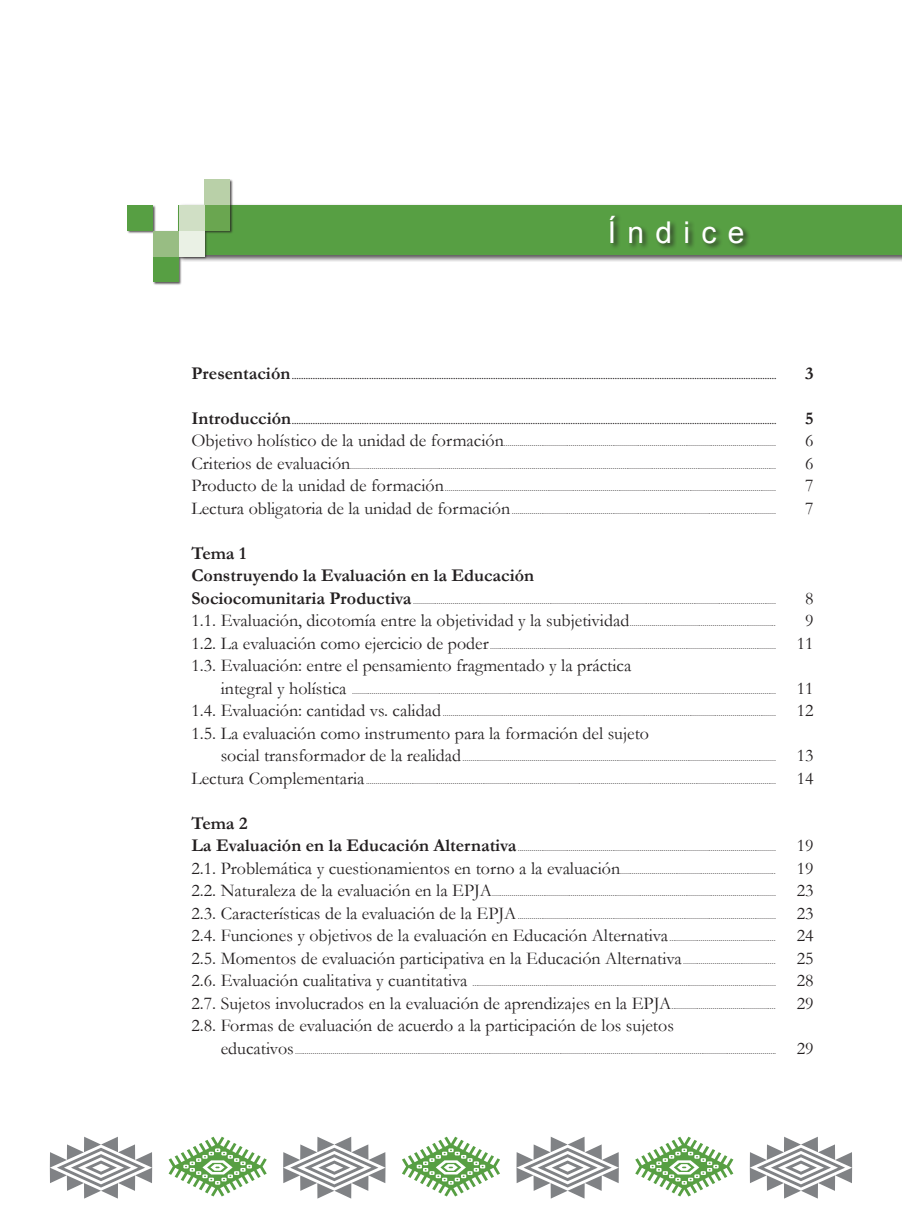
<style>
.page{position:relative;width:902px;height:1208px;background:#fff}
.page>*{position:absolute;margin:0;border:0;box-sizing:border-box;transform-origin:0 0}
.t1{font:30px "Arial";color:#fff}
._00_Índice{font:18px "Garamond";color:#231f20}
._00_Índice-2{font:700 18px "Garamond";color:#231f20}
._00_Índice-3{font:9px "Garamond";color:#231f20}
._00_Índice-4{font:700 9px "Garamond";color:#231f20}
.s1{font-size:18px}
.s2{font-weight:700;font-size:18px}
.s3{font-size:9px}
</style>
<div class="page">
<svg style="left:168px;top:1136px;width:99px;height:60px"></svg>
<svg style="left:402px;top:1136px;width:98px;height:60px"></svg>
<svg style="left:635px;top:1136px;width:98px;height:60px"></svg>
<svg style="left:283px;top:1136px;width:102px;height:62px"></svg>
<svg style="left:50px;top:1136px;width:102px;height:62px"></svg>
<svg style="left:516px;top:1136px;width:102px;height:62px"></svg>
<svg style="left:749px;top:1136px;width:103px;height:62px"></svg>
<div style="left:177px;top:203px;width:724px;height:59px;background:#231f20;opacity:.75"></div>
<div style="left:179px;top:205px;width:722px;height:50px;background:#579f43"></div>
<div style="left:127px;top:179px;width:106px;height:106px;background:#231f20;opacity:.75"></div>
<div style="left:153px;top:256px;width:26px;height:26px;background:#579f43"></div>
<div style="left:179px;top:231px;width:25px;height:25px;background:#eaf1e5"></div>
<div style="left:204px;top:205px;width:26px;height:26px;background:#6aa650"></div>
<div style="left:128px;top:205px;width:25px;height:26px;background:#579f43"></div>
<div style="left:179px;top:205px;width:25px;height:26px;background:#d0dfc5"></div>
<div style="left:153px;top:231px;width:26px;height:25px;background:#98bd83"></div>
<div style="left:204px;top:180px;width:26px;height:25px;background:#b9d0a8"></div>
<div style="left:608px;top:213px;width:142px;height:37px;background:#231f20;opacity:.75"></div>
<p class="t1" style="left:607px;top:212px;width:138px">Í n d i c e</p>
<p class="_00_Índice-4" style="left:191px;top:370px;width:586px"><span class="s1">Presentación</span>...............................................................................................................................................................................................................</p>
<p class="_00_Índice-2" style="left:805px;top:362px;width:10px">3</p>
<p class="_00_Índice-4" style="left:191px;top:415px;width:586px"><span class="s1">Introducción</span>...............................................................................................................................................................................................................</p>
<p class="_00_Índice-2" style="left:805px;top:407px;width:10px">5</p>
<p class="_00_Índice-3" style="left:191px;top:438px;width:586px"><span class="s1">Objetivo holístico de la unidad de formación</span>..........................................................................................................................................</p>
<p class="_00_Índice" style="left:805px;top:430px;width:10px">6</p>
<p class="_00_Índice-3" style="left:191px;top:460px;width:586px"><span class="s1">Criterios de evaluación</span>........................................................................................................................................................................................................................</p>
<p class="_00_Índice" style="left:805px;top:452px;width:10px">6</p>
<p class="_00_Índice-3" style="left:191px;top:483px;width:586px"><span class="s1">Producto de la unidad de formación</span>........................................................................................................................................................................</p>
<p class="_00_Índice" style="left:805px;top:475px;width:10px">7</p>
<p class="_00_Índice-3" style="left:191px;top:505px;width:586px"><span class="s1">Lectura obligatoria de la unidad de formación</span> ......................................................................................................................................</p>
<p class="_00_Índice" style="left:805px;top:497px;width:10px">7</p>
<p class="_00_Índice-2" style="left:191px;top:542px;width:56px">Tema 1</p>
<p class="_00_Índice-2" style="left:191px;top:565px;width:344px">Construyendo la Evaluación en la Educación</p>
<p class="_00_Índice-3" style="left:191px;top:595px;width:586px"><span class="s2">Sociocomunitaria Productiva</span> ........................................................................................................................................................................................</p>
<p class="_00_Índice" style="left:805px;top:587px;width:10px">8</p>
<p class="_00_Índice-3" style="left:191px;top:618px;width:586px"><span class="s1">1.1. Evaluación, dicotomía entre la objetividad y la subjetividad</span>..........................................................................</p>
<p class="_00_Índice" style="left:805px;top:610px;width:10px">9</p>
<p class="_00_Índice-3" style="left:191px;top:640px;width:623px"><span class="s1">1.2. La evaluación como ejercicio de poder</span>................................................................................................................................................. <span class="s1">11</span></p>
<p class="_00_Índice" style="left:191px;top:655px;width:441px">1.3. Evaluación: entre el pensamiento fragmentado y la práctica</p>
<p class="_00_Índice-3" style="left:221px;top:685px;width:594px"><span class="s1">integral y holística</span> ....................................................................................................................................................................................................................... <span class="s1">11</span></p>
<p class="_00_Índice-3" style="left:191px;top:708px;width:623px"><span class="s1">1.4. Evaluación: cantidad vs. calidad</span> ......................................................................................................................................................................... <span class="s1">12</span></p>
<p class="_00_Índice" style="left:191px;top:722px;width:459px">1.5. La evaluación como instrumento para la formación del sujeto</p>
<p class="_00_Índice-3" style="left:221px;top:753px;width:594px"><span class="s1">social transformador de la realidad</span>............................................................................................................................................................... <span class="s1">13</span></p>
<p class="_00_Índice-3" style="left:191px;top:775px;width:623px"><span class="s1">Lectura Complementaria</span>................................................................................................................................................................................................................ <span class="s1">14</span></p>
<p class="_00_Índice-2" style="left:191px;top:812px;width:58px">Tema 2</p>
<p class="_00_Índice-3" style="left:191px;top:843px;width:623px"><span class="s2">La Evaluación en la Educación Alternativa</span>................................................................................................................................... <span class="s1">19</span></p>
<p class="_00_Índice-3" style="left:191px;top:865px;width:623px"><span class="s1">2.1. Problemática y cuestionamientos en torno a la evaluación</span>............................................................................... <span class="s1">19</span></p>
<p class="_00_Índice-3" style="left:191px;top:888px;width:623px"><span class="s1">2.2. Naturaleza de la evaluación en la EPJA</span>................................................................................................................................................ <span class="s1">23</span></p>
<p class="_00_Índice-3" style="left:191px;top:910px;width:623px"><span class="s1">2.3. Características de la evaluación de la EPJA</span> ................................................................................................................................... <span class="s1">23</span></p>
<p class="_00_Índice" style="left:191px;top:925px;width:623px">2.4. Funciones y objetivos de la evaluación en Educación Alternativa<span class="s3">......................................................</span> 24</p>
<p class="_00_Índice" style="left:191px;top:947px;width:623px">2.5. Momentos de evaluación participativa en la Educación Alternativa <span class="s3">...............................................</span> 25</p>
<p class="_00_Índice-3" style="left:191px;top:978px;width:623px"><span class="s1">2.6. Evaluación cualitativa y cuantitativa</span> .......................................................................................................................................................... <span class="s1">28</span></p>
<p class="_00_Índice" style="left:191px;top:992px;width:623px">2.7. Sujetos involucrados en la evaluación de aprendizajes en la EPJA<span class="s3">.....................................................</span> 29</p>
<p class="_00_Índice" style="left:191px;top:1015px;width:484px">2.8. Formas de evaluación de acuerdo a la participación de los sujetos</p>
<p class="_00_Índice-3" style="left:221px;top:1045px;width:594px"><span class="s1">educativos</span>.................................................................................................................................................................................................................................................... <span class="s1">29</span></p>
</div>
